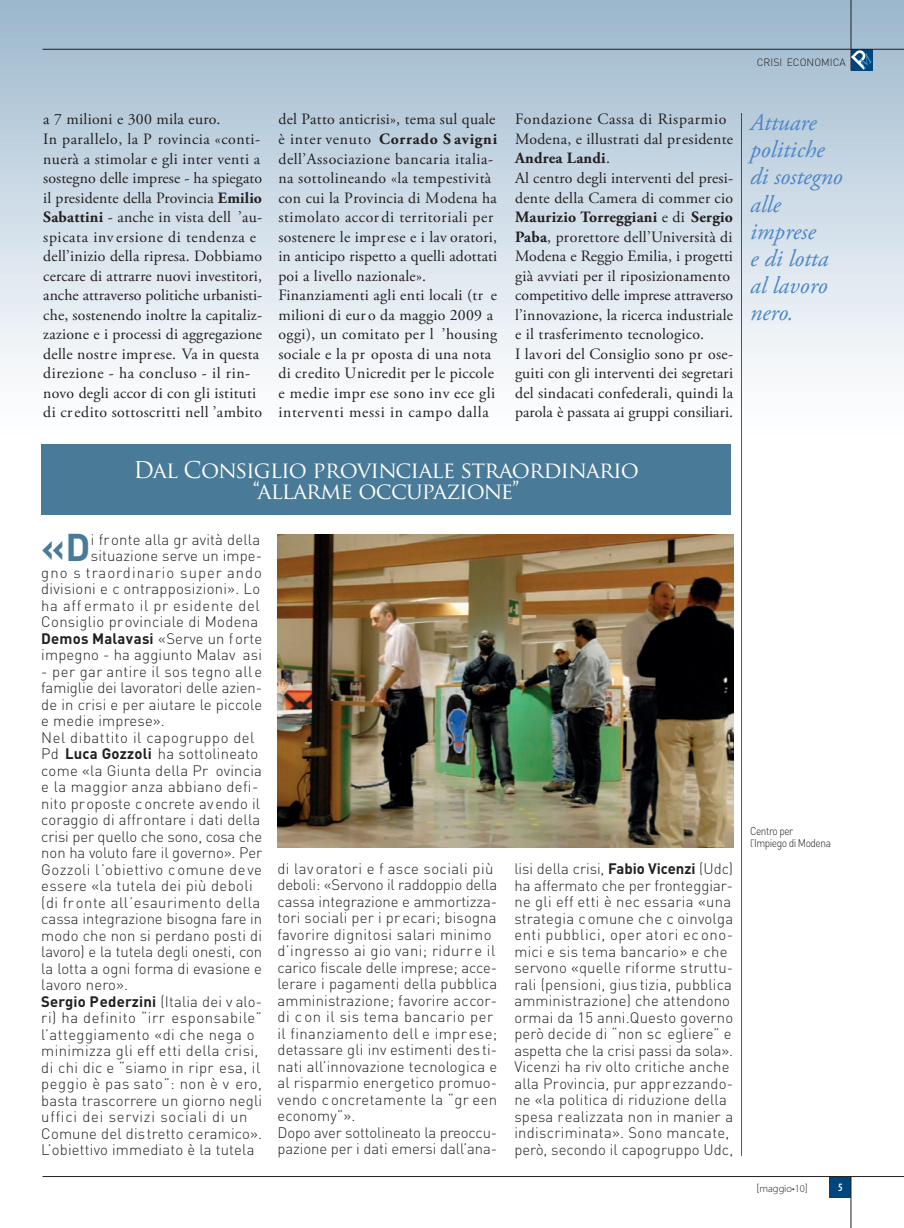
<style>
.page{position:relative;width:904px;height:1228px;background:#fff}
.page>*{position:absolute;margin:0;border:0;box-sizing:border-box;transform-origin:0 0}
.t1{font:700 38.1px "DIN";color:#497b98}
.t2{font:italic 24px/27px "Adobe Garamond Pro";color:#4d87c6}
.t3{font:22.5px/21.6px "Trajan Pro";letter-spacing:-.04em;color:#fff;text-align:center}
.t4{font:15.75px/19.5px "Adobe Garamond Pro";letter-spacing:.015em;color:#231f20}
.t5{font:300 15px/16.5px "DIN";letter-spacing:.015em;color:#231f20}
.t6{font:300 11.25px/12px "DIN";letter-spacing:-.045em;color:#231f20;scale:.9 1}
.t7{font:600 condensed 11.25px "Myriad Pro";color:#fff}
.t8{font:300 10.5px "DIN";color:#231f20}
.t9{font:300 10.5px "Myriad Pro";color:#231f20}
.s1{font-weight:700}
.s2{font-family:"DIN"}
</style>
<div class="page">
<div style="left:829px;top:1176px;width:21px;height:21px;background:#00467e"></div>
<hr style="left:850px;top:1176px;width:1px;height:51px;background:#231f20">
<svg style="left:0;top:0;width:903px;height:445px"></svg>
<hr style="left:850px;top:0;width:1px;height:70px;background:#231f20">
<svg style="left:850px;top:50px;width:22px;height:20px"></svg>
<hr style="left:43px;top:49px;width:860px;height:1px;background:#231f20">
<hr style="left:43px;top:1176px;width:860px;height:1px;background:#231f20">
<div style="left:41px;top:445px;width:690px;height:70px;background:#497b98"></div>
<hr style="left:741px;top:447px;width:1px;height:708px;background:#57585a">
<img style="left:741px;top:113px;width:1px;height:334px">
<img style="left:278px;top:534px;width:455px;height:313px">
<p class="t8" style="left:756px;top:55px;width:90px">CRISI ECONOMICA</p>
<p class="t4" style="left:278px;top:110px;width:220px">del Patto anticrisi», tema sul quale è inter venuto <span class="s1">Corrado S avigni </span>dell’Associazione bancaria italia&shy;na sottolineando «la tempestività con cui la Provincia di Modena ha stimolato accordi territoriali per sostenere le impr ese e i lav oratori, in anticipo rispetto a quelli adottati poi a livello nazionale».<br>Finanziamenti agli enti locali (tr e milioni di eur o da maggio 2009 a oggi), un comitato per l ’housing sociale e la pr oposta di una nota di credito Unicredit per le piccole e medie impr ese sono inv ece gli interventi messi in campo dalla</p>
<p class="t4" style="left:515px;top:110px;width:219px">Fondazione Cassa di Risparmio Modena, e illustrati dal presidente <span class="s1">Andrea Landi</span>.<br>Al centro degli interventi del presi&shy;dente della Camera di commer cio <span class="s1">Maurizio Torreggiani</span> e di <span class="s1">Sergio Paba</span>, prorettore dell’Università di Modena e Reggio Emilia, i progetti già avviati per il riposizionamento competitivo delle imprese attraverso l’innovazione, la ricerca industriale e il trasferimento tecnologico.<br>I lavori del Consiglio sono pr ose&shy;guiti con gli interventi dei segretari del sindacati confederali, quindi la parola è passata ai gruppi consiliari.</p>
<p class="t4" style="left:43px;top:110px;width:220px">a 7 milioni e 300 mila euro.<br>In parallelo, la P rovincia «conti&shy;nuerà a stimolar e gli inter venti a sostegno delle imprese - ha spiegato il presidente della Provincia <span class="s1">Emilio Sabattini</span> - anche in vista dell ’au&shy;spicata inversione di tendenza e dell’inizio della ripresa. Dobbiamo cercare di attrarre nuovi investitori, anche attraverso politiche urbanisti&shy;che, sostenendo inoltre la capitaliz&shy;zazione e i processi di aggregazione delle nostre imprese. Va in questa direzione - ha concluso - il rin&shy;novo degli accor di con gli istituti di cr edito sottoscritti nell ’ambito</p>
<h2 class="t2" style="left:750px;top:110px;width:94px">Attuare politiche di sostegno alle imprese<br>e di lotta al lavoro nero.</h2>
<h3 class="t3" style="left:133px;top:458px;width:507px">Dal Consiglio provinciale straordinario “allarme occupazione”</h3>
<p class="t5" style="left:41px;top:531px;width:222px;text-align:right">i fronte alla gr avità della situazione serve un impe-<br>gno s traordinario super ando divisioni e c ontrapposizioni». Lo ha aff ermato il pr esidente del<br>Consiglio provinciale di Modena<br><span class="s1">Demos Malavasi</span> «Serve un forte impegno - ha aggiunto Malav asi</p>
<p class="t5" style="left:41px;top:663px;width:222px">- per gar antire il sos tegno alle famiglie dei lavoratori delle azien&shy;de in crisi e per aiutare le piccole e medie imprese».<br>Nel dibattito il capogruppo del<br>Pd <span class="s1">Luca Gozzoli</span> ha sottolineato come «la Giunta della Pr ovincia e la maggior anza abbiano defi&shy;nito proposte concrete av endo il coraggio di affrontare i dati della crisi per quello che sono, cosa che non ha voluto fare il governo». Per<br>Gozzoli l’obiettivo comune de ve essere «la tutela dei più deboli (di fronte all’esaurimento della cassa integrazione bisogna fare in modo che non si perdano posti di lavoro) e la tutela degli onesti, con la lotta a ogni forma di evasione e lavoro nero».<br><span class="s1">Sergio Pederzini</span> (Italia dei v alo&shy;ri) ha definito “irr esponsabile” l’atteggiamento «di che nega o minimizza gli eff etti della crisi, di chi dic e “siamo in ripr esa, il peggio è pas sato”: non è v ero, basta trascorrere un giorno negli uffici dei servizi sociali di un<br>Comune del distretto ceramico».<br>L’obiettivo immediato è la tutela</p>
<h1 class="t1" style="left:41px;top:522px;width:51px">«D</h1>
<p class="t5" style="left:277px;top:860px;width:221px">di lav oratori e f asce sociali più deboli: «Servono il raddoppio della cassa integrazione e ammortizza&shy;tori sociali per i pr ecari; bisogna favorire dignitosi salari minimo d’ingresso ai gio vani; ridurre il carico fiscale delle imprese; acce&shy;lerare i pagamenti della pubblica amministrazione; favorire accor&shy;di con il sis tema bancario per il finanziamento dell e imprese; detassare gli inv estimenti desti&shy;nati all’innovazione tecnologica e al risparmio energetico promuo&shy;vendo c oncretamente la “gr een economy”».<br>Dopo aver sottolineato la preoccu&shy;pazione per i dati emersi dall’ana-</p>
<p class="t5" style="left:514px;top:860px;width:220px">lisi della crisi, <span class="s1">Fabio Vicenzi</span> (Udc) ha affermato che per fronteggiar&shy;ne gli eff etti è nec essaria «una strategia comune che c oinvolga enti pubblici, oper atori econo&shy;mici e sis tema bancario» e che servono «quelle riforme struttu&shy;rali (pensioni, gius tizia, pubblica amministrazione) che attendono ormai da 15 anni.Questo governo però decide di “non sc egliere” e aspetta che la crisi passi da sola».<br>Vicenzi ha riv olto critiche anche alla Provincia, pur apprezzando&shy;ne «la politica di riduzione della spesa realizzata non in manier a indiscriminata». Sono mancate, però, secondo il capogruppo Udc,</p>
<p class="t6" style="left:750px;top:825px;width:91px">Centro per l’Impiego di Modena</p>
<p class="t9" style="left:756px;top:1182px;width:53px"><span class="s2">[</span>maggio•10<span class="s2">]</span></p>
<p class="t7" style="left:837px;top:1181px;width:6px">5</p>
</div>
